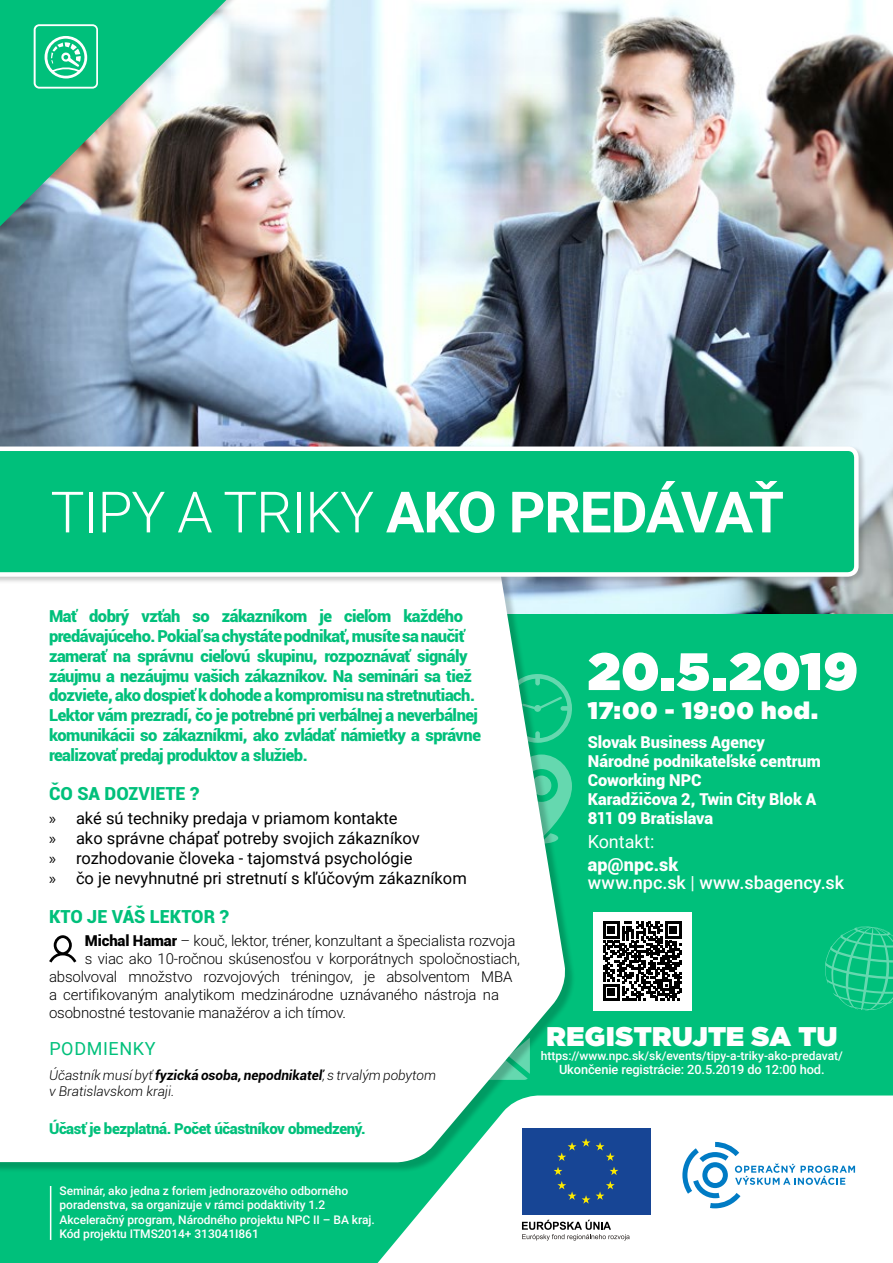
<style>
.page{position:relative;width:893px;height:1263px;background:#fff}
.page>*{position:absolute;margin:0;border:0;box-sizing:border-box;transform-origin:0 0}
.t1{font:700 57px "Roboto";letter-spacing:-.03em;color:#fff}
.t2{font:900 52.5px "Gotham";letter-spacing:.01em;color:#fff}
.t3{font:900 27px "Gotham";letter-spacing:.01em;color:#fff}
.t4{font:900 24px "Gotham";letter-spacing:.03em;color:#fff}
.t5{font:500 18px/18px "Roboto";color:#fff}
.t6{font:900 18px "Roboto";color:#00c07b}
.t7{font:18px "Roboto";letter-spacing:.035em;color:#00c07b}
.t8{font:18px "Roboto";color:#fff}
.t9{font:900 16.5px/19.8px "Roboto";letter-spacing:-.03em;color:#00c07b}
.t10{font:16.5px/19.8px "Roboto";color:#000}
.t11{font:900 16.35px/18.9px "Roboto";letter-spacing:-.005em;color:#fff}
.t12{font:300 15px "Roboto";letter-spacing:-.01em;color:#000}
.t13{font:900 15px "Roboto";letter-spacing:-.025em;color:#00c07b}
.t14{font:italic 300 13.5px/16.2px "Roboto";color:#000}
.t15{font:500 12.9px "Roboto";letter-spacing:-.01em;color:#fff}
.t16{font:500 12px/14.4px "Roboto";letter-spacing:-.005em;color:#fff}
.s1{font-weight:300}
.s2{font-family:"Myriad Pro"}
.s3{font-weight:900}
.s4{font-weight:700}
.s5{font-weight:400}
</style>
<div class="page">
<img style="left:0;top:0;width:893px;height:614px">
<div style="left:0;top:614px;width:893px;height:649px;background:#00c07b"></div>
<div style="left:0;top:0;width:243px;height:240px;background:#000;opacity:.17"></div>
<img style="left:0;top:0;width:226px;height:226px">
<svg style="left:377px;top:1095px;width:516px;height:168px;background:#ecf9f5"></svg>
<svg style="left:682px;top:1142px;width:173px;height:66px;background:#d5e9f5"></svg>
<div style="left:522px;top:1128px;width:128px;height:87px;background:#174595"></div>
<svg style="left:582px;top:1138px;width:8px;height:9px"></svg>
<svg style="left:555px;top:1145px;width:21px;height:30px"></svg>
<svg style="left:557px;top:1181px;width:19px;height:19px"></svg>
<svg style="left:582px;top:1195px;width:8px;height:9px"></svg>
<svg style="left:596px;top:1181px;width:19px;height:19px"></svg>
<svg style="left:596px;top:1142px;width:22px;height:33px"></svg>
<svg style="left:522px;top:1220px;width:108px;height:20px;background:#c7c6c6"></svg>
<svg style="left:825px;top:926px;width:68px;height:84px"></svg>
<div style="left:0;top:501px;width:575px;height:672px;background:#000;opacity:.2"></div>
<div style="left:0;top:584px;width:568px;height:578px;background:#fff"></div>
<div style="left:0;top:445px;width:866px;height:139px;background:#000;opacity:.21"></div>
<svg style="left:0;top:446px;width:859px;height:131px;background:#13c484"></svg>
<svg style="left:49px;top:935px;width:27px;height:27px"></svg>
<hr style="left:50px;top:1186px;width:1px;height:54px;background:#fff">
<div style="left:593px;top:912px;width:98px;height:98px;background:#fff"></div>
<svg style="left:603px;top:922px;width:79px;height:78px"></svg>
<svg style="left:34px;top:24px;width:64px;height:65px"></svg>
<h1 class="t1" style="left:51px;top:472px;width:735px"><span class="s1">TIPY A TRIKY</span> AKO PREDÁVAŤ</h1>
<p class="t9" style="left:49px;top:606px;width:433px">Mať dobrý vzťah so zákazníkom je cieľom každého predávajúceho. Pokiaľ sa chystáte podnikať, musíte sa naučiť zamerať na správnu cieľovú skupinu, rozpoznávať signály záujmu a nezáujmu vašich zákazníkov. Na seminári sa tiež dozviete, ako dospieť k dohode a kompromisu na stretnutiach.<br>Lektor vám prezradí, čo je potrebné pri verbálnej a neverbálnej komunikácii so zákazníkmi, ako zvládať námietky a správne realizovať predaj produktov a služieb.</p>
<p class="t6" style="left:49px;top:781px;width:152px">ČO SA DOZVIETE ?</p>
<p class="t10" style="left:49px;top:808px;width:419px"><span class="s2">»</span> aké sú techniky predaja v priamom kontakte<br><span class="s2">»</span> ako správne chápať potreby svojich zákazníkov<br><span class="s2">»</span> rozhodovanie človeka - tajomstvá psychológie<br><span class="s2">»</span> čo je nevyhnutné pri stretnutí s kľúčovým zákazníkom</p>
<p class="t6" style="left:49px;top:904px;width:181px">KTO JE VÁŠ LEKTOR ?</p>
<p class="t12" style="left:85px;top:930px;width:432px"><span class="s3">Michal Hamar</span> – kouč, lektor, tréner, konzultant a špecialista rozvoja</p>
<p class="t12" style="left:85px;top:948px;width:437px">s viac ako 10-ročnou skúsenosťou v korporátnych spoločnostiach,</p>
<p class="t12" style="left:49px;top:966px;width:465px">absolvoval množstvo rozvojových tréningov, je absolventom MBA</p>
<p class="t12" style="left:49px;top:984px;width:451px">a certifikovaným analytikom medzinárodne uznávaného nástroja na</p>
<p class="t12" style="left:49px;top:1002px;width:299px">osobnostné testovanie manažérov a ich tímov.</p>
<p class="t7" style="left:49px;top:1036px;width:108px">PODMIENKY</p>
<p class="t14" style="left:49px;top:1067px;width:389px">Účastník musí byť <span class="s4">fyzická osoba, nepodnikateľ</span>, s trvalým pobytom v Bratislavskom kraji.</p>
<p class="t13" style="left:49px;top:1118px;width:318px">Účasť je bezplatná. Počet účastníkov obmedzený.</p>
<p class="t16" style="left:60px;top:1183px;width:317px">Seminár, ako jedna z foriem jednorazového odborného poradenstva, sa organizuje v rámci podaktivity 1.2<br>Akceleračný program, Národného projektu NPC II – BA kraj.<br>Kód projektu ITMS2014+ 313041I861</p>
<h2 class="t2" style="left:588px;top:641px;width:272px">20.5.2019</h2>
<h3 class="t4" style="left:588px;top:697px;width:232px">17:00 - 19:00 hod.</h3>
<p class="t11" style="left:588px;top:732px;width:235px">Slovak Business Agency<br>Národné podnikateľské centrum<br>Coworking NPC<br>Karadžičova 2, Twin City Blok A<br>811 09 Bratislava</p>
<p class="t8" style="left:588px;top:829px;width:68px">Kontakt:</p>
<p class="t5" style="left:588px;top:855px;width:258px"><span class="s3">ap@npc.sk<br></span>www.npc.sk <span class="s5">|</span> www.sbagency.sk</p>
<h3 class="t3" style="left:546px;top:1020px;width:292px">REGISTRUJTE SA TU</h3>
<p class="t16" style="left:541px;top:1048px;width:304px">https://www.npc.sk/sk/events/tipy-a-triky-ako-predavat/</p>
<p class="t15" style="left:559px;top:1060px;width:267px">Ukončenie registrácie: 20.5.2019 do 12:00 hod.</p>
</div>
